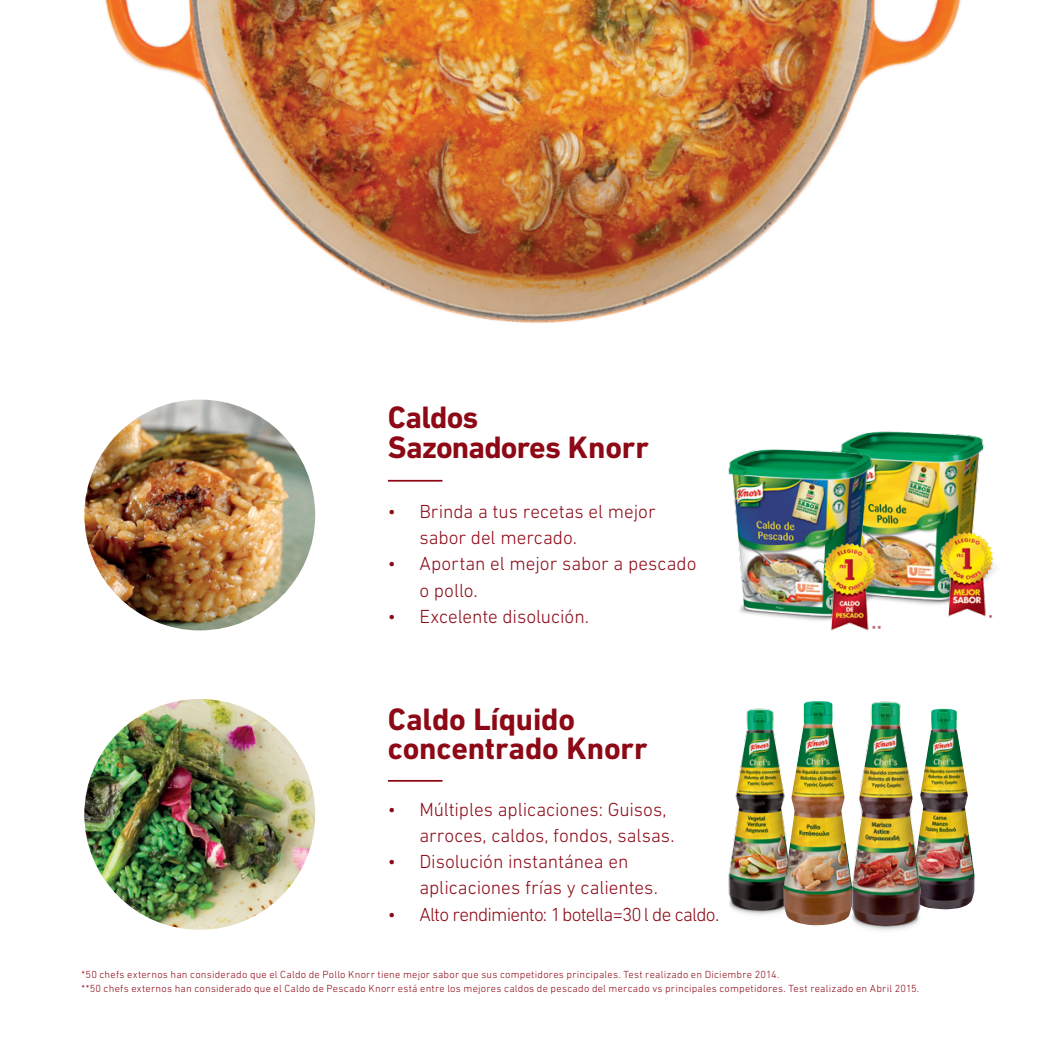
<style>
.page{position:relative;width:1042px;height:1042px;background:#fff}
.page>*{position:absolute;margin:0;border:0;box-sizing:border-box;transform-origin:0 0}
.t1{font:700 31.5px/29.8px "DIN Next LT Pro";letter-spacing:-.005em;color:#8d0916}
.t2{font:700 31.5px/29.8px "DIN Next LT Pro";letter-spacing:-.025em;color:#8d0916}
.t3{font:300 19.25px/26.2px "DIN Next LT Pro";letter-spacing:-.005em;color:#8d0916}
.t4{font:300 19.25px "DIN Next LT Pro";letter-spacing:-.04em;color:#8d0916}
.t5{font:300 10.5px/14px "DIN Next LT Pro";letter-spacing:.02em;color:#8d0916}
.t6{font:9.28px "American Typewriter";color:#8d0916}
.t7{font:9.1px "American Typewriter";color:#8d0916}
</style>
<div class="page">
<hr style="left:388px;top:480px;width:54px;height:2px;background:#8d0916">
<img style="left:84px;top:699px;width:231px;height:231px;border-radius:115px">
<img style="left:728px;top:708px;width:55px;height:207px">
<img style="left:928px;top:709px;width:46px;height:200px">
<img style="left:783px;top:701px;width:61px;height:224px">
<img style="left:844px;top:701px;width:84px;height:230px">
<img style="left:911px;top:432px;width:73px;height:173px">
<img style="left:937px;top:531px;width:58px;height:86px">
<img style="left:728px;top:431px;width:183px;height:190px">
<img style="left:820px;top:542px;width:63px;height:89px">
<hr style="left:388px;top:780px;width:54px;height:2px;background:#8d0916">
<img style="left:84px;top:399px;width:231px;height:231px;border-radius:115px">
<img style="left:105px;top:0;width:856px;height:323px">
<h1 class="t2" style="left:388px;top:403px;width:262px">Caldos<br>Sazonadores Knorr</h1>
<h2 class="t3" style="left:419px;top:498px;width:238px;text-indent:-31px">• Brinda a tus recetas el mejor sabor del mercado.</h2>
<h2 class="t3" style="left:419px;top:550px;width:279px;text-indent:-31px">• Aportan el mejor sabor a pescado o pollo.</h2>
<h2 class="t3" style="left:388px;top:603px;width:203px">• Excelente disolución.</h2>
<h1 class="t1" style="left:388px;top:704px;width:261px">Caldo Líquido concentrado Knorr</h1>
<h2 class="t3" style="left:419px;top:795px;width:257px;text-indent:-31px">• Múltiples aplicaciones: Guisos, arroces, caldos, fondos, salsas.</h2>
<h2 class="t3" style="left:419px;top:848px;width:240px;text-indent:-31px">• Disolución instantánea en aplicaciones frías y calientes.</h2>
<h2 class="t4" style="left:388px;top:903px;width:333px">• Alto rendimiento: 1 botella=30 l de caldo.</h2>
<p class="t6" style="left:871px;top:622px;width:13px">**</p>
<p class="t5" style="left:82px;top:967px;width:839px">*50 chefs externos han considerado que el Caldo de Pollo Knorr tiene mejor sabor que sus competidores principales. Test realizado en Diciembre 2014.<br>**50 chefs externos han considerado que el Caldo de Pescado Knorr está entre los mejores caldos de pescado del mercado vs principales competidores. Test realizado en Abril 2015.</p>
<p class="t7" style="left:988px;top:611px;width:7px">*</p>
</div>
